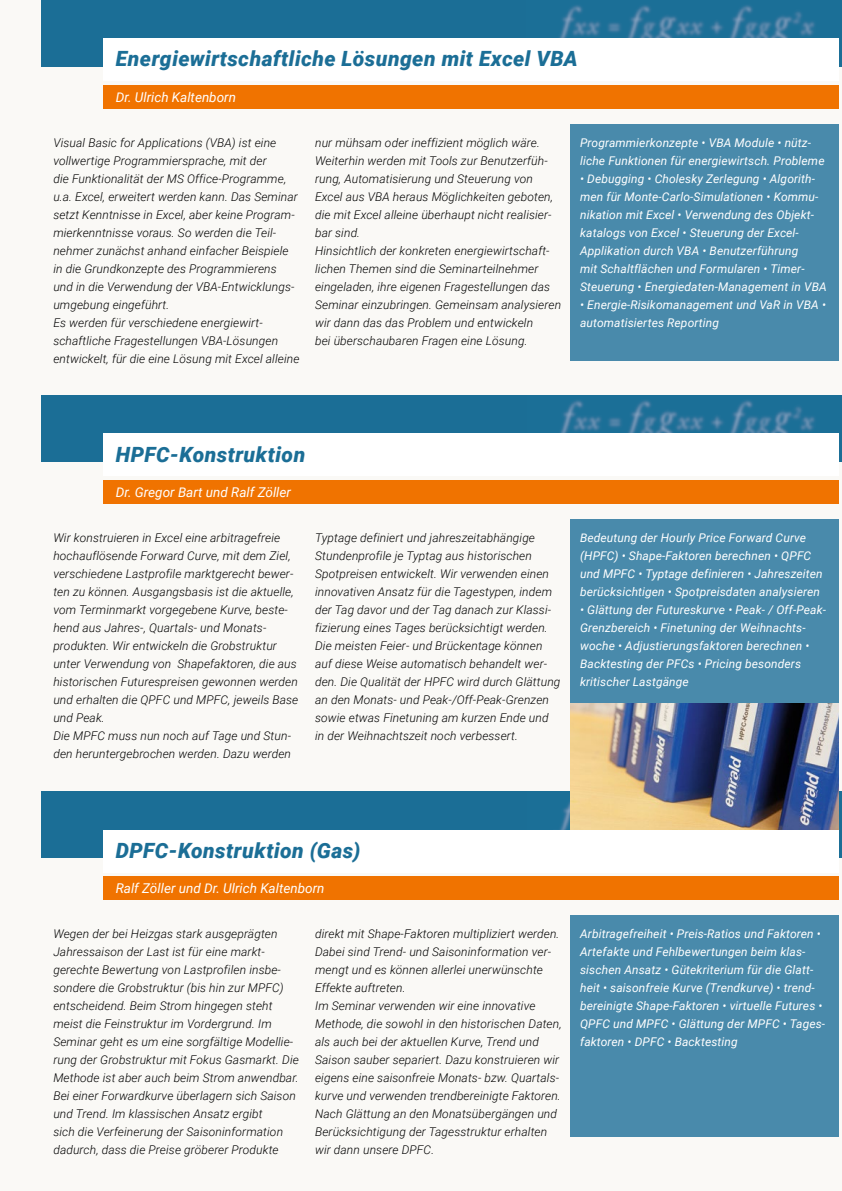
<style>
.page{position:relative;width:842px;height:1191px;background:#faf9f6}
.page>*{position:absolute;margin:0;border:0;box-sizing:border-box;transform-origin:0 0}
.t1{font:italic 900 21px "Roboto";letter-spacing:.02em;color:#1b6e96}
.t2{font:italic 13.5px "Roboto";color:#fff}
.t3{font:italic 300 12px/18px "Roboto";letter-spacing:.01em;color:#000}
.t4{font:italic 12px/18px "Roboto";letter-spacing:.01em;color:#fff}
</style>
<div class="page">
<div style="left:42px;top:0;width:800px;height:66px;background:#1b6e96"></div>
<img style="left:559px;top:5px;width:256px;height:33px">
<div style="left:103px;top:38px;width:736px;height:43px;background:#fff"></div>
<div style="left:103px;top:85px;width:736px;height:23px;background:#f07300"></div>
<div style="left:570px;top:124px;width:269px;height:236px;background:#498aab"></div>
<div style="left:42px;top:395px;width:800px;height:66px;background:#1b6e96"></div>
<img style="left:560px;top:400px;width:255px;height:33px">
<div style="left:104px;top:433px;width:735px;height:43px;background:#fff"></div>
<div style="left:104px;top:480px;width:735px;height:24px;background:#f07300"></div>
<div style="left:42px;top:791px;width:800px;height:66px;background:#1b6e96"></div>
<img style="left:560px;top:801px;width:10px;height:28px">
<div style="left:104px;top:829px;width:735px;height:43px;background:#fff"></div>
<div style="left:104px;top:876px;width:735px;height:24px;background:#f07300"></div>
<div style="left:570px;top:915px;width:269px;height:222px;background:#498aab"></div>
<img style="left:570px;top:702px;width:269px;height:127px">
<div style="left:570px;top:519px;width:269px;height:183px;background:#498aab"></div>
<h1 class="t1" style="left:116px;top:44px;width:464px">Energiewirtschaftliche Lösungen mit Excel VBA</h1>
<p class="t2" style="left:116px;top:88px;width:122px">Dr. Ulrich Kaltenborn</p>
<p class="t3" style="left:53px;top:133px;width:248px">Visual Basic for Applications (VBA) ist eine vollwertige Programmiersprache, mit der<br>die Funktionalität der MS Office-Programme, u.a. Excel, erweitert werden kann. Das Seminar setzt Kenntnisse in Excel, aber keine Program&shy;mierkenntnisse voraus. So werden die Teil&shy;nehmer zunächst anhand einfacher Beispiele in die Grundkonzepte des Programmierens<br>und in die Verwendung der VBA-Entwicklungs&shy;umgebung eingeführt.<br>Es werden für verschiedene energiewirt&shy;schaftliche Fragestellungen VBA-Lösungen entwickelt, für die eine Lösung mit Excel alleine</p>
<p class="t3" style="left:315px;top:133px;width:247px">nur mühsam oder ineffizient möglich wäre.<br>Weiterhin werden mit Tools zur Benutzerfüh&shy;rung, Automatisierung und Steuerung von Excel aus VBA heraus Möglichkeiten geboten, die mit Excel alleine überhaupt nicht realisier&shy;bar sind.<br>Hinsichtlich der konkreten energiewirtschaft&shy;lichen Themen sind die Seminarteilnehmer eingeladen, ihre eigenen Fragestellungen das Seminar einzubringen. Gemeinsam analysieren wir dann das das Problem und entwickeln<br>bei überschaubaren Fragen eine Lösung.</p>
<p class="t4" style="left:580px;top:133px;width:246px">Programmierkonzepte • VBA Module • nütz&shy;liche Funktionen für energiewirtsch. Probleme</p>
<p class="t4" style="left:580px;top:169px;width:248px">• Debugging • Cholesky Zerlegung • Algorith&shy;men für Monte-Carlo-Simulationen • Kommu&shy;nikation mit Excel • Verwendung des Objekt&shy;katalogs von Excel • Steuerung der Excel-Applikation durch VBA • Benutzerführung<br>mit Schaltflächen und Formularen • Timer-Steuerung • Energiedaten-Management in VBA</p>
<p class="t4" style="left:580px;top:295px;width:247px">• Energie-Risikomanagement und VaR in VBA • automatisiertes Reporting</p>
<h1 class="t1" style="left:116px;top:439px;width:191px">HPFC-Konstruktion</h1>
<p class="t2" style="left:116px;top:483px;width:177px">Dr. Gregor Bart und Ralf Zöller</p>
<p class="t3" style="left:53px;top:528px;width:247px">Wir konstruieren in Excel eine arbitragefreie hochauflösende Forward Curve, mit dem Ziel, verschiedene Lastprofile marktgerecht bewer&shy;ten zu können. Ausgangsbasis ist die aktuelle, vom Terminmarkt vorgegebene Kurve, beste&shy;hend aus Jahres-, Quartals- und Monats&shy;produkten. Wir entwickeln die Grobstruktur unter Verwendung von Shapefaktoren, die aus historischen Futurespreisen gewonnen werden und erhalten die QPFC und MPFC, jeweils Base und Peak.<br>Die MPFC muss nun noch auf Tage und Stun&shy;den heruntergebrochen werden. Dazu werden</p>
<p class="t3" style="left:315px;top:528px;width:247px">Typtage definiert und jahreszeitabhängige Stundenprofile je Typtag aus historischen Spotpreisen entwickelt. Wir verwenden einen innovativen Ansatz für die Tagestypen, indem der Tag davor und der Tag danach zur Klassi&shy;fizierung eines Tages berücksichtigt werden.<br>Die meisten Feier- und Brückentage können auf diese Weise automatisch behandelt wer&shy;den. Die Qualität der HPFC wird durch Glättung an den Monats- und Peak-/Off-Peak-Grenzen sowie etwas Finetuning am kurzen Ende und in der Weihnachtszeit noch verbessert.</p>
<p class="t4" style="left:580px;top:528px;width:244px">Bedeutung der Hourly Price Forward Curve (HPFC) • Shape-Faktoren berechnen • QPFC und MPFC • Typtage definieren • Jahreszeiten berücksichtigen • Spotpreisdaten analysieren</p>
<p class="t4" style="left:580px;top:600px;width:247px">• Glättung der Futureskurve • Peak- / Off-Peak-Grenzbereich • Finetuning der Weihnachts&shy;woche • Adjustierungsfaktoren berechnen • Backtesting der PFCs • Pricing besonders kritischer Lastgänge</p>
<h1 class="t1" style="left:116px;top:835px;width:246px">DPFC-Konstruktion (Gas)</h1>
<p class="t2" style="left:116px;top:879px;width:210px">Ralf Zöller und Dr. Ulrich Kaltenborn</p>
<p class="t3" style="left:53px;top:924px;width:247px">Wegen der bei Heizgas stark ausgeprägten Jahressaison der Last ist für eine markt&shy;gerechte Bewertung von Lastprofilen insbe&shy;sondere die Grobstruktur (bis hin zur MPFC) entscheidend. Beim Strom hingegen steht meist die Feinstruktur im Vordergrund. Im Seminar geht es um eine sorgfältige Modellie&shy;rung der Grobstruktur mit Fokus Gasmarkt. Die Methode ist aber auch beim Strom anwendbar.<br>Bei einer Forwardkurve überlagern sich Saison und Trend. Im klassischen Ansatz ergibt<br>sich die Verfeinerung der Saisoninformation dadurch, dass die Preise gröberer Produkte</p>
<p class="t3" style="left:315px;top:924px;width:248px">direkt mit Shape-Faktoren multipliziert werden.<br>Dabei sind Trend- und Saisoninformation ver&shy;mengt und es können allerlei unerwünschte Effekte auftreten.<br>Im Seminar verwenden wir eine innovative Methode, die sowohl in den historischen Daten, als auch bei der aktuellen Kurve, Trend und Saison sauber separiert. Dazu konstruieren wir eigens eine saisonfreie Monats- bzw. Quartals&shy;kurve und verwenden trendbereinigte Faktoren.<br>Nach Glättung an den Monatsübergängen und Berücksichtigung der Tagesstruktur erhalten wir dann unsere DPFC.</p>
<p class="t4" style="left:580px;top:924px;width:247px">Arbitragefreiheit • Preis-Ratios und Faktoren • Artefakte und Fehlbewertungen beim klas&shy;sischen Ansatz • Gütekriterium für die Glatt&shy;heit • saisonfreie Kurve (Trendkurve) • trend&shy;bereinigte Shape-Faktoren • virtuelle Futures • QPFC und MPFC • Glättung der MPFC • Tages&shy;faktoren • DPFC • Backtesting</p>
</div>
